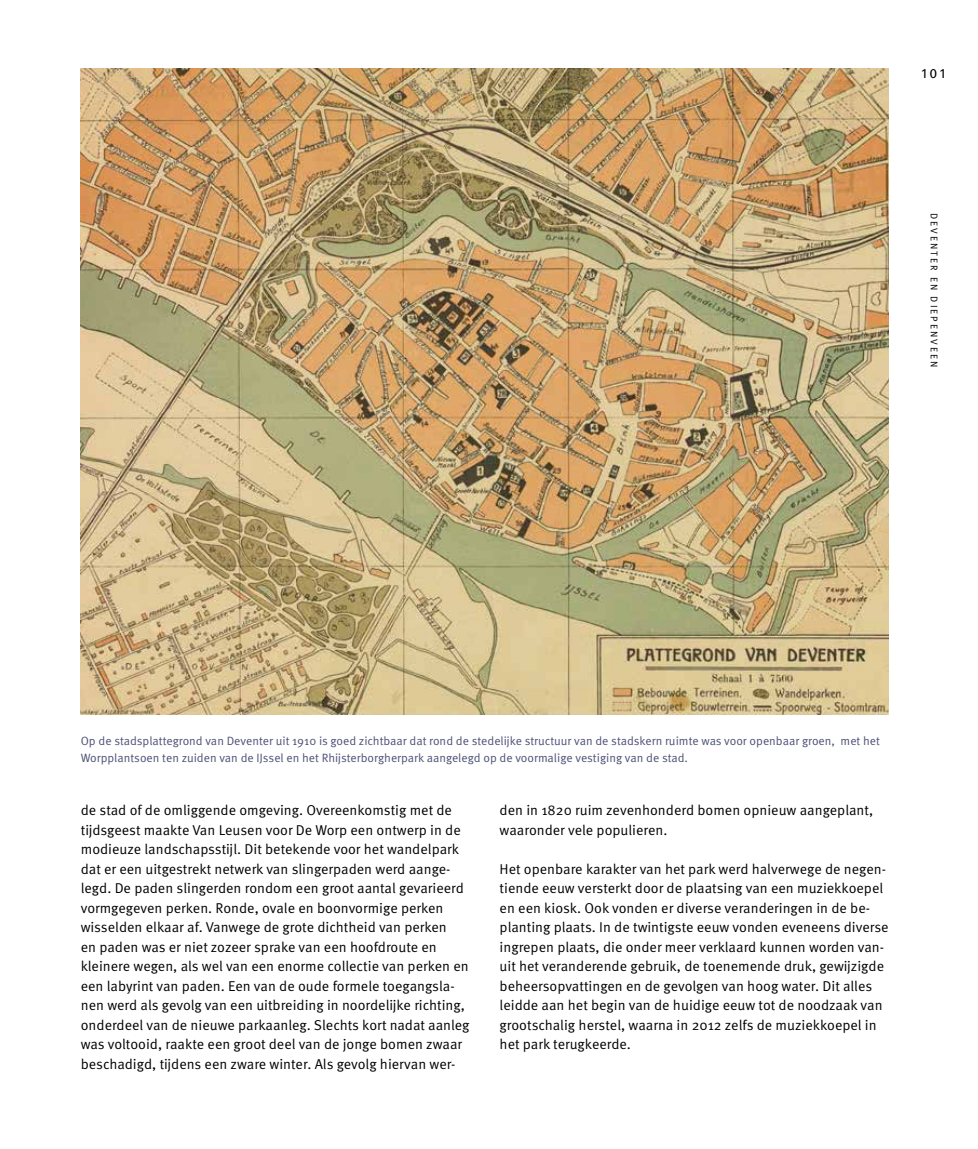
<style>
.page{position:relative;width:978px;height:1149px;background:#fff}
.page>*{position:absolute;margin:0;border:0;box-sizing:border-box;transform-origin:0 0}
.t1{font:14.25px/19.5px "Meta Pro";color:#000}
.t2{font:13.5px "Meta Pro";color:#000}
.t3{font:12px/16.5px "Meta Pro";color:#4c5075}
.t4{font:9.75px "Meta Pro";letter-spacing:.21em;color:#000}
</style>
<div class="page">
<img style="left:81px;top:68px;width:808px;height:646px">
<p class="t2" style="left:921px;top:65px;width:25px">101</p>
<p class="t4" style="left:940px;top:213px;width:156px;rotate:90deg">DEVENTER EN DIEPENVEEN</p>
<p class="t3" style="left:81px;top:733px;width:801px">Op de stadsplattegrond van Deventer uit 1910 is goed zichtbaar dat rond de stedelijke structuur van de stadskern ruimte was voor openbaar groen, met het<br>Worpplantsoen ten zuiden van de IJssel en het Rhijsterborgherpark aangelegd op de voormalige vestiging van de stad.</p>
<p class="t1" style="left:81px;top:800px;width:390px">de stad of de omliggende omgeving. Overeenkomstig met de tijdsgeest maakte Van Leusen voor De Worp een ontwerp in de modieuze landschapsstijl. Dit betekende voor het wandelpark dat er een uitgestrekt netwerk van slingerpaden werd aange&shy;legd. De paden slingerden rondom een groot aantal gevarieerd vormgegeven perken. Ronde, ovale en boonvormige perken wisselden elkaar af. Vanwege de grote dichtheid van perken<br>en paden was er niet zozeer sprake van een hoofdroute en kleinere wegen, als wel van een enorme collectie van perken en een labyrint van paden. Een van de oude formele toegangsla&shy;nen werd als gevolg van een uitbreiding in noordelijke richting, onderdeel van de nieuwe parkaanleg. Slechts kort nadat aanleg was voltooid, raakte een groot deel van de jonge bomen zwaar beschadigd, tijdens een zware winter. Als gevolg hiervan wer-</p>
<p class="t1" style="left:500px;top:800px;width:375px">den in 1820 ruim zevenhonderd bomen opnieuw aangeplant, waaronder vele populieren.</p>
<p class="t1" style="left:500px;top:859px;width:391px">Het openbare karakter van het park werd halverwege de negen&shy;tiende eeuw versterkt door de plaatsing van een muziekkoepel en een kiosk. Ook vonden er diverse veranderingen in de be&shy;planting plaats. In de twintigste eeuw vonden eveneens diverse ingrepen plaats, die onder meer verklaard kunnen worden van&shy;uit het veranderende gebruik, de toenemende druk, gewijzigde beheersopvattingen en de gevolgen van hoog water. Dit alles leidde aan het begin van de huidige eeuw tot de noodzaak van grootschalig herstel, waarna in 2012 zelfs de muziekkoepel in het park terugkeerde.</p>
</div>
